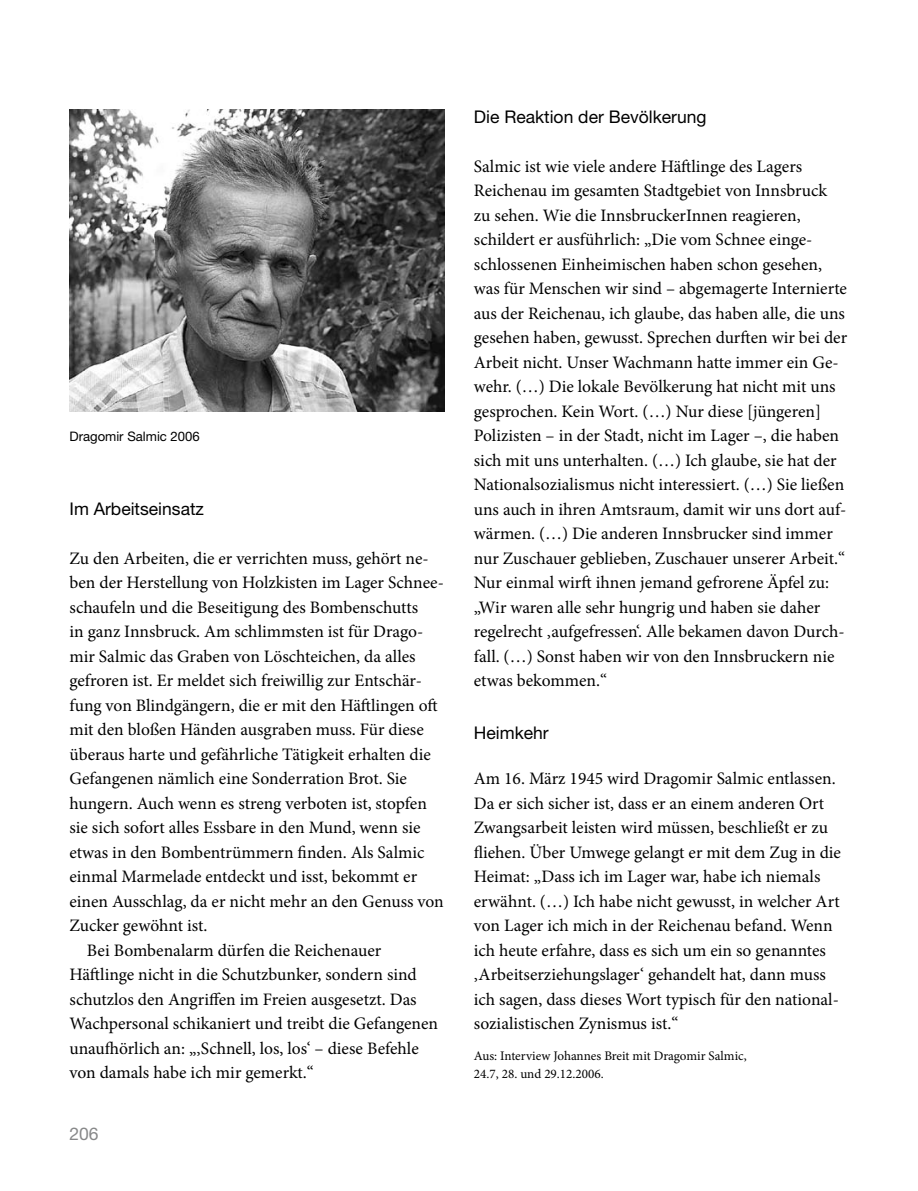
<style>
.page{position:relative;width:918px;height:1191px;background:#fff}
.page>*{position:absolute;margin:0;border:0;box-sizing:border-box;transform-origin:0 0}
.t1{font:17.5px/24.5px "Minion Pro";color:#000}
.t2{font:17.5px "Helvetica Neue";color:#000}
.t3{font:17.5px "Helvetica Neue";color:#878889}
.t4{font:13.12px/18.4px "Minion Pro";color:#000}
.t5{font:13.12px "Helvetica Neue";color:#000}
</style>
<div class="page">
<img style="left:69px;top:109px;width:375px;height:302px">
<p class="t5" style="left:69px;top:428px;width:132px">Dragomir Salmic 2006</p>
<p class="t2" style="left:69px;top:498px;width:136px">Im Arbeitseinsatz</p>
<p class="t1" style="left:69px;top:546px;width:361px">Zu den Arbeiten, die er verrichten muss, gehört ne-</p>
<p class="t1" style="left:69px;top:570px;width:376px">ben der Herstellung von Holzkisten im Lager Schnee-</p>
<p class="t1" style="left:69px;top:595px;width:350px">schaufeln und die Beseitigung des Bombenschutts</p>
<p class="t1" style="left:69px;top:619px;width:355px">in ganz Innsbruck. Am schlimmsten ist für Drago-</p>
<p class="t1" style="left:69px;top:644px;width:348px">mir Salmic das Graben von Löschteichen, da alles</p>
<p class="t1" style="left:69px;top:668px;width:354px">gefroren ist. Er meldet sich freiwillig zur Entschär-</p>
<p class="t1" style="left:69px;top:693px;width:370px">fung von Blindgängern, die er mit den Häftlingen oft</p>
<p class="t1" style="left:69px;top:717px;width:356px">mit den bloßen Händen ausgraben muss. Für diese</p>
<p class="t1" style="left:69px;top:742px;width:363px">überaus harte und gefährliche Tätigkeit erhalten die</p>
<p class="t1" style="left:69px;top:766px;width:339px">Gefangenen nämlich eine Sonderration Brot. Sie</p>
<p class="t1" style="left:69px;top:791px;width:359px">hungern. Auch wenn es streng verboten ist, stopfen</p>
<p class="t1" style="left:69px;top:815px;width:353px">sie sich sofort alles Essbare in den Mund, wenn sie</p>
<p class="t1" style="left:69px;top:840px;width:357px">etwas in den Bombentrümmern finden. Als Salmic</p>
<p class="t1" style="left:69px;top:864px;width:349px">einmal Marmelade entdeckt und isst, bekommt er</p>
<p class="t1" style="left:69px;top:889px;width:376px">einen Ausschlag, da er nicht mehr an den Genuss von</p>
<p class="t1" style="left:69px;top:913px;width:139px">Zucker gewöhnt ist.</p>
<p class="t1" style="left:87px;top:938px;width:296px">Bei Bombenalarm dürfen die Reichenauer</p>
<p class="t1" style="left:69px;top:962px;width:349px">Häftlinge nicht in die Schutzbunker, sondern sind</p>
<p class="t1" style="left:69px;top:987px;width:349px">schutzlos den Angriffen im Freien ausgesetzt. Das</p>
<p class="t1" style="left:69px;top:1011px;width:370px">Wachpersonal schikaniert und treibt die Gefangenen</p>
<p class="t1" style="left:69px;top:1036px;width:351px">unaufhörlich an: „‚Schnell, los, los‘ – diese Befehle</p>
<p class="t1" style="left:69px;top:1060px;width:246px">von damals habe ich mir gemerkt.“</p>
<p class="t3" style="left:69px;top:1123px;width:31px">206</p>
<p class="t2" style="left:474px;top:106px;width:234px">Die Reaktion der Bevölkerung</p>
<p class="t1" style="left:474px;top:154px;width:375px">Salmic ist wie viele andere Häftlinge des Lagers Reichenau im gesamten Stadtgebiet von Innsbruck zu sehen. Wie die InnsbruckerInnen reagieren, schildert er ausführlich: „Die vom Schnee einge&shy;schlossenen Einheimischen haben schon gesehen, was für Menschen wir sind – abgemagerte Internierte aus der Reichenau, ich glaube, das haben alle, die uns gesehen haben, gewusst. Sprechen durften wir bei der Arbeit nicht. Unser Wachmann hatte immer ein Ge&shy;wehr. (…) Die lokale Bevölkerung hat nicht mit uns gesprochen. Kein Wort. (…) Nur diese [jüngeren] Polizisten – in der Stadt, nicht im Lager –, die haben sich mit uns unterhalten. (…) Ich glaube, sie hat der Nationalsozialismus nicht interessiert. (…) Sie ließen uns auch in ihren Amtsraum, damit wir uns dort auf&shy;wärmen. (…) Die anderen Innsbrucker sind immer nur Zuschauer geblieben, Zuschauer unserer Arbeit.“ Nur einmal wirft ihnen jemand gefrorene Äpfel zu: „Wir waren alle sehr hungrig und haben sie daher regelrecht ‚aufgefressen‘. Alle bekamen davon Durch&shy;fall. (…) Sonst haben wir von den Innsbruckern nie etwas bekommen.“</p>
<p class="t2" style="left:474px;top:722px;width:76px">Heimkehr</p>
<p class="t1" style="left:474px;top:766px;width:369px">Am 16. März 1945 wird Dragomir Salmic entlassen.<br>Da er sich sicher ist, dass er an einem anderen Ort Zwangsarbeit leisten wird müssen, beschließt er zu fliehen. Über Umwege gelangt er mit dem Zug in die Heimat: „Dass ich im Lager war, habe ich niemals erwähnt. (…) Ich habe nicht gewusst, in welcher Art von Lager ich mich in der Reichenau befand. Wenn ich heute erfahre, dass es sich um ein so genanntes ‚Arbeitserziehungslager‘ gehandelt hat, dann muss ich sagen, dass dieses Wort typisch für den national&shy;sozialistischen Zynismus ist.“</p>
<p class="t4" style="left:474px;top:1046px;width:274px">Aus: Interview Johannes Breit mit Dragomir Salmic,<br>24.7, 28. und 29.12.2006.</p>
</div>
